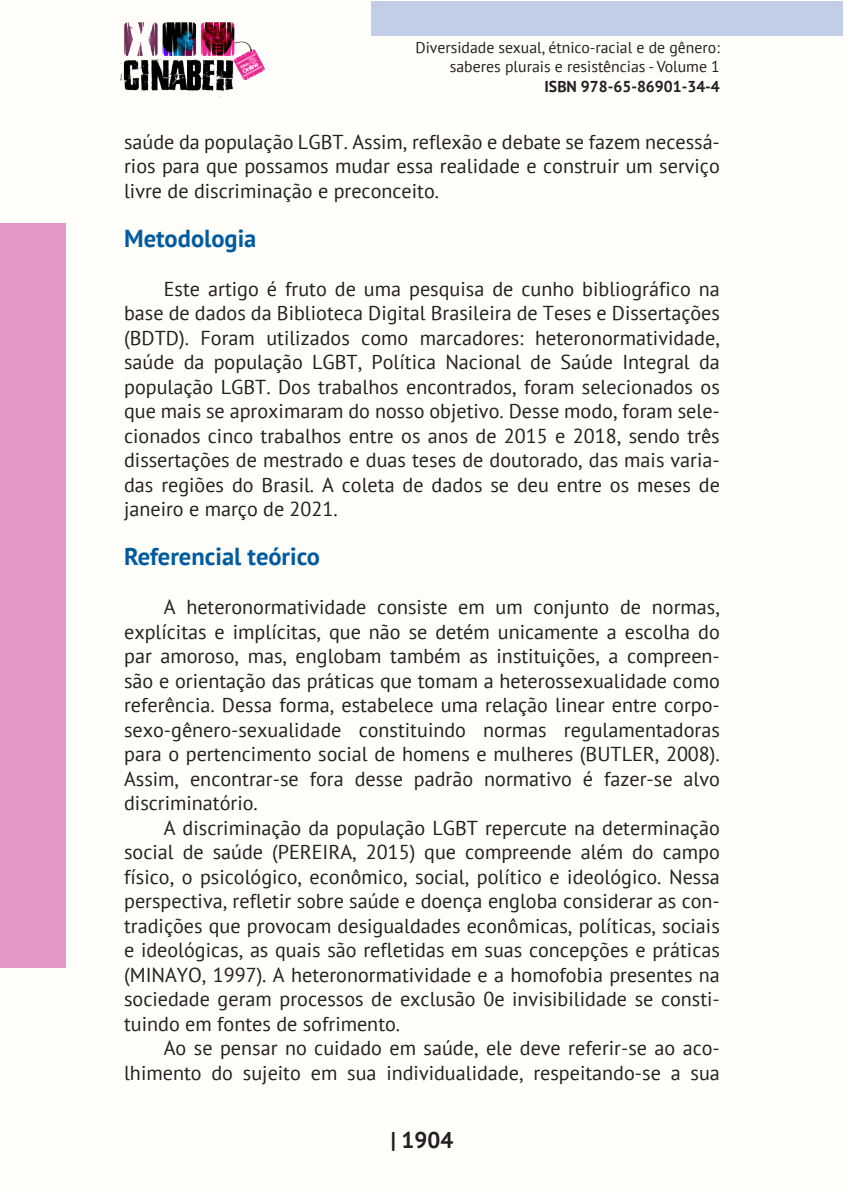
<style>
.page{position:relative;width:844px;height:1191px;background:#fff}
.page>*{position:absolute;margin:0;border:0;box-sizing:border-box;transform-origin:0 0}
._9_SUBTÍTULOS{font:700 24.5px "PT Sans";color:#015b9e}
.t1{font:700 22.75px "PT Sans";color:#231f20}
._8_CORPO{font:20.12px/24.5px "PT Sans";color:#231f20;text-align:justify}
.t2{font:15.75px/18.9px "PT Sans";color:#231f20;text-align:right}
.t3{font:700 15.75px "PT Sans";color:#231f20}
</style>
<div class="page">
<div style="left:0;top:0;width:843px;height:1191px;background:#fffefa"></div>
<div style="left:371px;top:1px;width:471px;height:35px;background:#c2cde7"></div>
<div style="left:0;top:223px;width:65px;height:744px;background:#e198c7"></div>
<img style="left:120px;top:22px;width:144px;height:75px">
<p class="t2" style="left:415px;top:38px;width:306px">Diversidade sexual, étnico-racial e de gênero: saberes plurais e resistências - Volume 1</p>
<p class="t3" style="left:544px;top:76px;width:177px">ISBN 978-65-86901-34-4</p>
<p class="_8_CORPO" style="left:124px;top:129px;width:597px">saúde da população LGBT. Assim, reflexão e debate se fazem necessá&shy;rios para que possamos mudar essa realidade e construir um serviço livre de discriminação e preconceito.</p>
<p class="_9_SUBTÍTULOS" style="left:124px;top:222px;width:134px">Metodologia</p>
<p class="_8_CORPO" style="left:124px;top:276px;width:597px;text-indent:40px">Este artigo é fruto de uma pesquisa de cunho bibliográfico na base de dados da Biblioteca Digital Brasileira de Teses e Dissertações (BDTD). Foram utilizados como marcadores: heteronormatividade, saúde da população LGBT, Política Nacional de Saúde Integral da população LGBT. Dos trabalhos encontrados, foram selecionados os que mais se aproximaram do nosso objetivo. Desse modo, foram sele&shy;cionados cinco trabalhos entre os anos de 2015 e 2018, sendo três dissertações de mestrado e duas teses de doutorado, das mais varia&shy;das regiões do Brasil. A coleta de dados se deu entre os meses de janeiro e março de 2021.</p>
<p class="_9_SUBTÍTULOS" style="left:124px;top:540px;width:197px">Referencial teórico</p>
<p class="_8_CORPO" style="left:124px;top:594px;width:597px;text-indent:40px">A heteronormatividade consiste em um conjunto de normas, explícitas e implícitas, que não se detém unicamente a escolha do par amoroso, mas, englobam também as instituições, a compreen&shy;são e orientação das práticas que tomam a heterossexualidade como referência. Dessa forma, estabelece uma relação linear entre corpo&shy;sexo-gênero-sexualidade constituindo normas regulamentadoras para o pertencimento social de homens e mulheres (BUTLER, 2008).<br>Assim, encontrar-se fora desse padrão normativo é fazer-se alvo discriminatório.</p>
<p class="_8_CORPO" style="left:124px;top:815px;width:597px;text-indent:40px">A discriminação da população LGBT repercute na determinação social de saúde (PEREIRA, 2015) que compreende além do campo físico, o psicológico, econômico, social, político e ideológico. Nessa perspectiva, refletir sobre saúde e doença engloba considerar as con&shy;tradições que provocam desigualdades econômicas, políticas, sociais e ideológicas, as quais são refletidas em suas concepções e práticas (MINAYO, 1997). A heteronormatividade e a homofobia presentes na sociedade geram processos de exclusão 0e invisibilidade se consti&shy;tuindo em fontes de sofrimento.</p>
<p class="_8_CORPO" style="left:124px;top:1035px;width:597px;text-align:right">Ao se pensar no cuidado em saúde, ele deve referir-se ao aco&shy;lhimento do sujeito em sua individualidade, respeitando-se a sua</p>
<p class="t1" style="left:390px;top:1125px;width:64px">| 1904</p>
</div>
